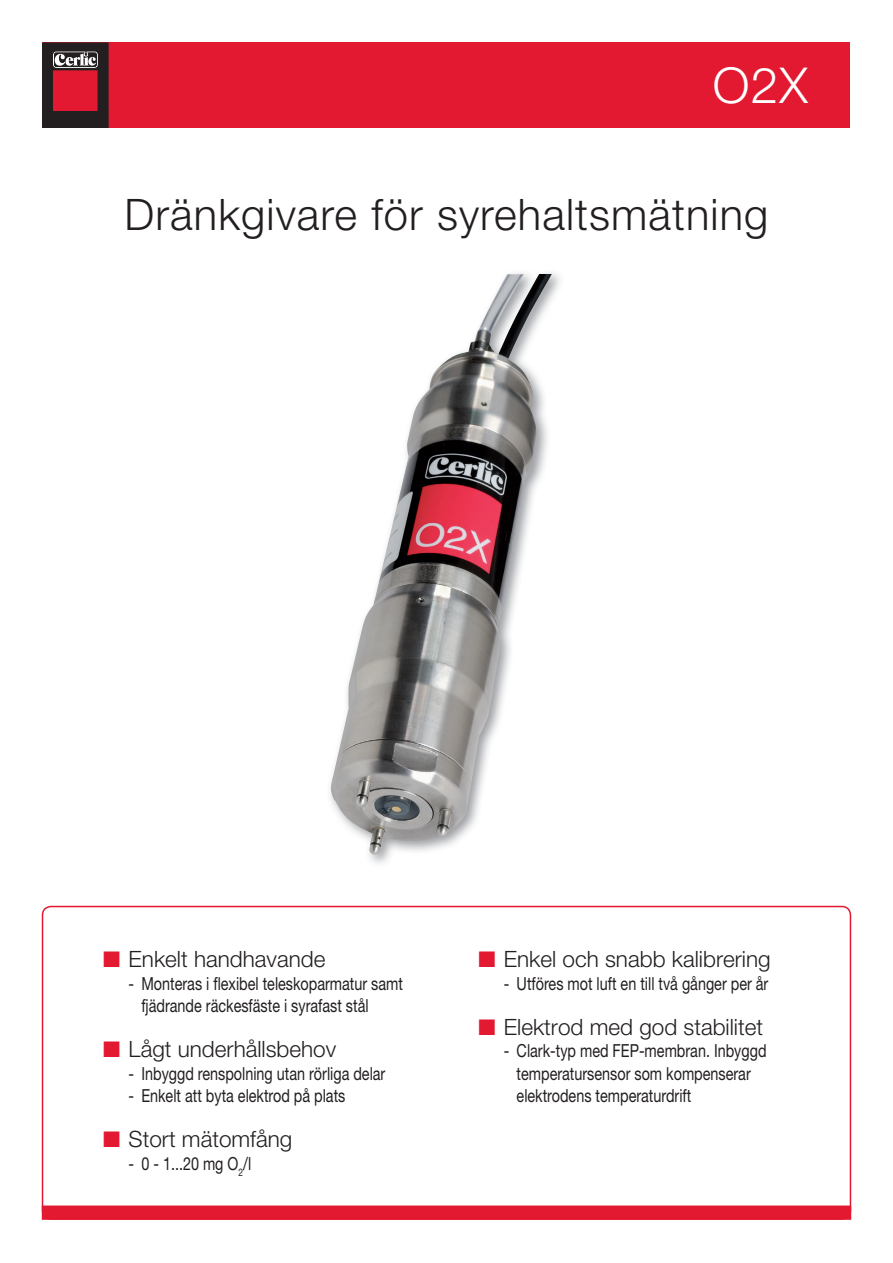
<style>
.page{position:relative;width:893px;height:1263px;background:#fff}
.page>*{position:absolute;margin:0;border:0;box-sizing:border-box;transform-origin:0 0}
.t1{font:300 49.5px "Helvetica Neue";color:#fff}
.t2{font:300 43.5px "Helvetica Neue";letter-spacing:.025em;color:#231f20}
.t3{font:300 22.5px "Helvetica Neue";color:#231f20}
.t4{font:18px/22.5px "Helvetica Neue";color:#231f20;scale:.8 1}
.s1{color:#e21931}
</style>
<div class="page">
<div style="left:42px;top:1205px;width:809px;height:15px;background:#e21931;border:2px solid #e21931"></div>
<div style="left:43px;top:43px;width:807px;height:85px;background:#e21931"></div>
<svg style="left:42px;top:43px;width:66px;height:85px"></svg>
<img style="left:331px;top:274px;width:221px;height:581px">
<h1 class="t1" style="left:713px;top:55px;width:97px">O2X</h1>
<h2 class="t2" style="left:125px;top:188px;width:645px">Dränkgivare för syrehaltsmätning</h2>
<p class="t3" style="left:103px;top:945px;width:224px"><span class="s1">■</span> Enkelt handhavande</p>
<p class="t4" style="left:141px;top:972px;width:329px;text-indent:-13px">- Monteras i flexibel teleskoparmatur samt fjädrande räckesfäste i syrafast stål</p>
<p class="t3" style="left:103px;top:1035px;width:235px"><span class="s1">■</span> Lågt underhållsbehov</p>
<p class="t4" style="left:129px;top:1062px;width:322px">- Inbyggd renspolning utan rörliga delar</p>
<p class="t4" style="left:129px;top:1084px;width:273px">- Enkelt att byta elektrod på plats</p>
<p class="t3" style="left:103px;top:1125px;width:191px"><span class="s1">■</span> Stort mätomfång</p>
<p class="t4" style="left:129px;top:1152px;width:155px">- 0 - 1...20 mg O<sub>2</sub>/l</p>
<p class="t3" style="left:478px;top:945px;width:294px"><span class="s1">■</span> Enkel och snabb kalibrering</p>
<p class="t4" style="left:504px;top:972px;width:332px">- Utföres mot luft en till två gånger per år</p>
<p class="t3" style="left:478px;top:1013px;width:286px"><span class="s1">■</span> Elektrod med god stabilitet</p>
<p class="t4" style="left:517px;top:1039px;width:314px;text-indent:-13px">- Clark-typ med FEP-membran. Inbyggd temperatursensor som kompenserar elektrodens temperaturdrift</p>
</div>
